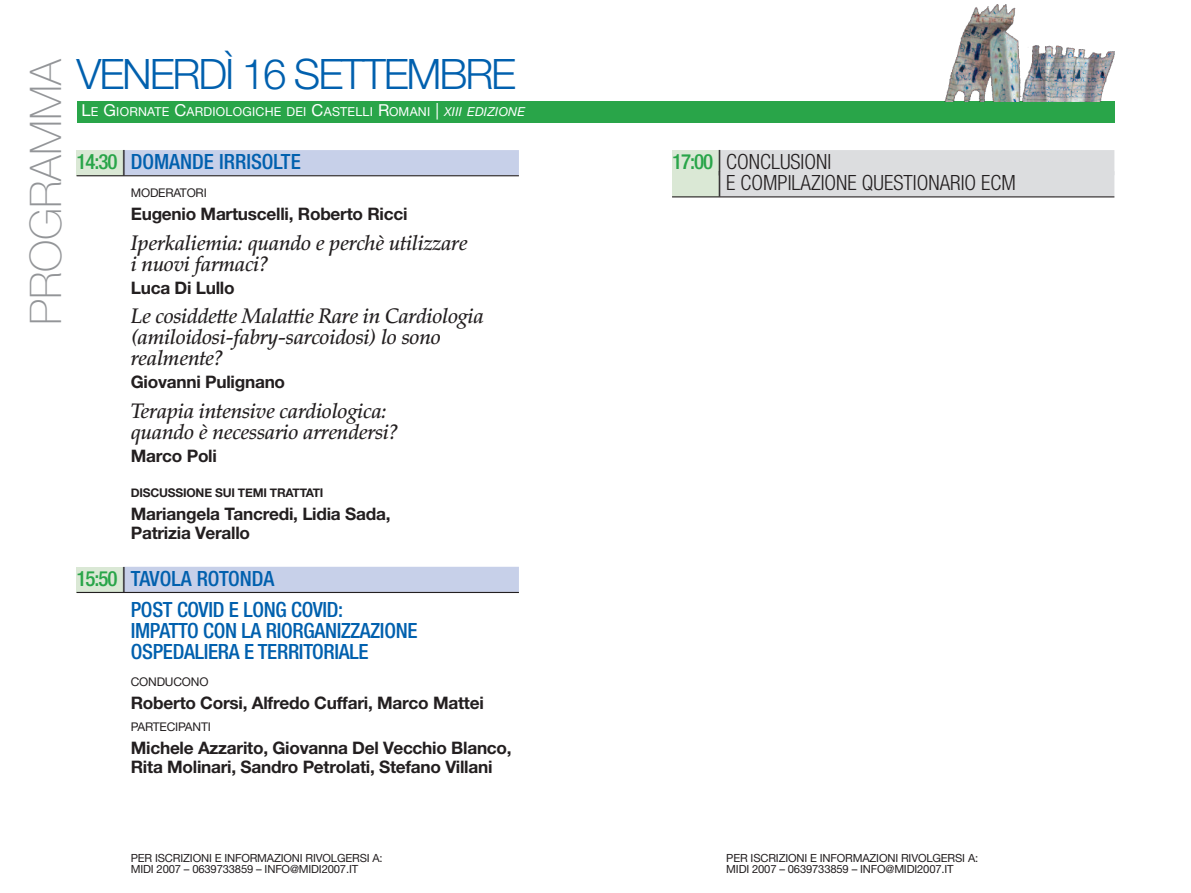
<style>
.page{position:relative;width:1191px;height:893px;background:#fff}
.page>*{position:absolute;margin:0;border:0;box-sizing:border-box;transform-origin:0 0}
.t1{font:100 43.35px "Helvetica Neue";color:#939598}
.t2{font:300 42px "Helvetica Neue LT Std";letter-spacing:-.05em;color:#0160ae}
.t3{font:italic 500 21px/21px "Palatino";letter-spacing:-.015em;color:#231f20}
.t4{font:500 condensed 21px/31.7px "Helvetica Neue LT Std";letter-spacing:-.015em;color:#0160ae}
.t5{font:300 condensed 21px/21.1px "Helvetica Neue LT Std";color:#231f20}
.t6{font:700 17.25px/18.8px "Helvetica Neue";letter-spacing:-.015em;color:#231f20}
.t7{font:12.3px "Helvetica Neue LT Std";letter-spacing:.02em;color:#fff}
.t8{font:12px "Helvetica Neue";letter-spacing:-.015em;color:#231f20}
.t9{font:700 12px "Helvetica Neue";letter-spacing:-.015em;color:#231f20}
.t10{font:11.25px/11.2px "Helvetica Neue";letter-spacing:-.015em;color:#231f20}
.s1{font-size:16.5px}
.s2{font-style:italic}
.s3{color:#29a549}
.s4{font-weight:300;font-stretch:normal;font-size:25.5px;color:#231f20}
.s5{font-weight:500;color:#29a549}
.s6{font-stretch:normal;font-size:25.5px}
</style>
<div class="page">
<div style="left:77px;top:150px;width:47px;height:26px;background:#dae8d5"></div>
<div style="left:77px;top:567px;width:47px;height:25px;background:#dae8d5"></div>
<div style="left:672px;top:150px;width:47px;height:47px;background:#dae8d5"></div>
<div style="left:123px;top:150px;width:396px;height:25px;background:#c7d0e9"></div>
<hr style="left:77px;top:175px;width:442px;height:1px;background:#231f20">
<div style="left:123px;top:567px;width:396px;height:25px;background:#c7d0e9"></div>
<hr style="left:77px;top:592px;width:442px;height:1px;background:#231f20">
<div style="left:77px;top:101px;width:1037px;height:21px;background:#29a549"></div>
<img style="left:944px;top:5px;width:170px;height:96px">
<div style="left:719px;top:150px;width:395px;height:25px;background:#dcdddf"></div>
<div style="left:719px;top:171px;width:395px;height:25px;background:#dcdddf"></div>
<hr style="left:672px;top:196px;width:442px;height:1px;background:#231f20">
<h1 class="t1" style="left:19px;top:325px;width:267px;rotate:-90deg">PROGRAMMA</h1>
<h2 class="t2" style="left:77px;top:59px;width:441px">VENERDÌ 16 SETTEMBRE</h2>
<p class="t7" style="left:81px;top:107px;width:445px"><span class="s1">L</span>E <span class="s1">G</span>IORNATE <span class="s1">C</span>ARDIOLOGICHE DEI <span class="s1">C</span>ASTELLI <span class="s1">R</span>OMANI <span class="s1">|</span> <span class="s2">XIII EDIZIONE</span></p>
<p class="t4" style="left:77px;top:147px;width:226px"><span class="s3">14:30</span> <span class="s4">|</span> DOMANDE IRRISOLTE</p>
<p class="t8" style="left:131px;top:189px;width:77px">MODERATORI</p>
<p class="t6" style="left:131px;top:206px;width:278px">Eugenio Martuscelli, Roberto Ricci</p>
<p class="t3" style="left:131px;top:235px;width:338px">Iperkaliemia: quando e perchè utilizzare i nuovi farmaci?</p>
<p class="t6" style="left:131px;top:280px;width:105px">Luca Di Lullo</p>
<p class="t3" style="left:131px;top:308px;width:354px">Le cosiddette Malattie Rare in Cardiologia (amiloidosi-fabry-sarcoidosi) lo sono realmente?</p>
<p class="t6" style="left:131px;top:374px;width:156px">Giovanni Pulignano</p>
<p class="t3" style="left:131px;top:403px;width:269px">Terapia intensive cardiologica: quando è necessario arrendersi?</p>
<p class="t6" style="left:131px;top:448px;width:88px">Marco Poli</p>
<p class="t9" style="left:131px;top:485px;width:194px">discussione sui temi trattati</p>
<p class="t6" style="left:131px;top:506px;width:261px">Mariangela Tancredi, Lidia Sada,<br>Patrizia Verallo</p>
<p class="t4" style="left:131px;top:564px;width:214px;text-indent:-54px"><span class="s3">15:50</span> <span class="s4">|</span> TAVOLA ROTONDA<br>POST COVID E LONG COVID:</p>
<p class="t4" style="left:131px;top:622px;width:288px;line-height:21px">IMPATTO CON LA RIORGANIZZAZIONE<br>OSPEDALIERA E TERRITORIALE</p>
<p class="t8" style="left:131px;top:677px;width:79px">CONDUCONO</p>
<p class="t6" style="left:131px;top:695px;width:354px">Roberto Corsi, Alfredo Cuffari, Marco Mattei</p>
<p class="t8" style="left:131px;top:722px;width:82px">PARTECIPANTI</p>
<p class="t6" style="left:131px;top:740px;width:382px">Michele Azzarito, Giovanna Del Vecchio Blanco,<br>Rita Molinari, Sandro Petrolati, Stefano Villani</p>
<p class="t5" style="left:716px;top:153px;width:301px;text-indent:-45px"><span class="s5">17:00</span> <span class="s6">|</span> CONCLUSIONI<br><span class="s6">|</span> E COMPILAZIONE QUESTIONARIO ECM</p>
<p class="t10" style="left:131px;top:854px;width:253px">PER ISCRIZIONI E INFORMAZIONI RIVOLGERSI A:<br>MIDI 2007 – 0639733859 – INFO@MIDI2007.IT</p>
<p class="t10" style="left:726px;top:854px;width:253px">PER ISCRIZIONI E INFORMAZIONI RIVOLGERSI A:<br>MIDI 2007 – 0639733859 – INFO@MIDI2007.IT</p>
</div>
